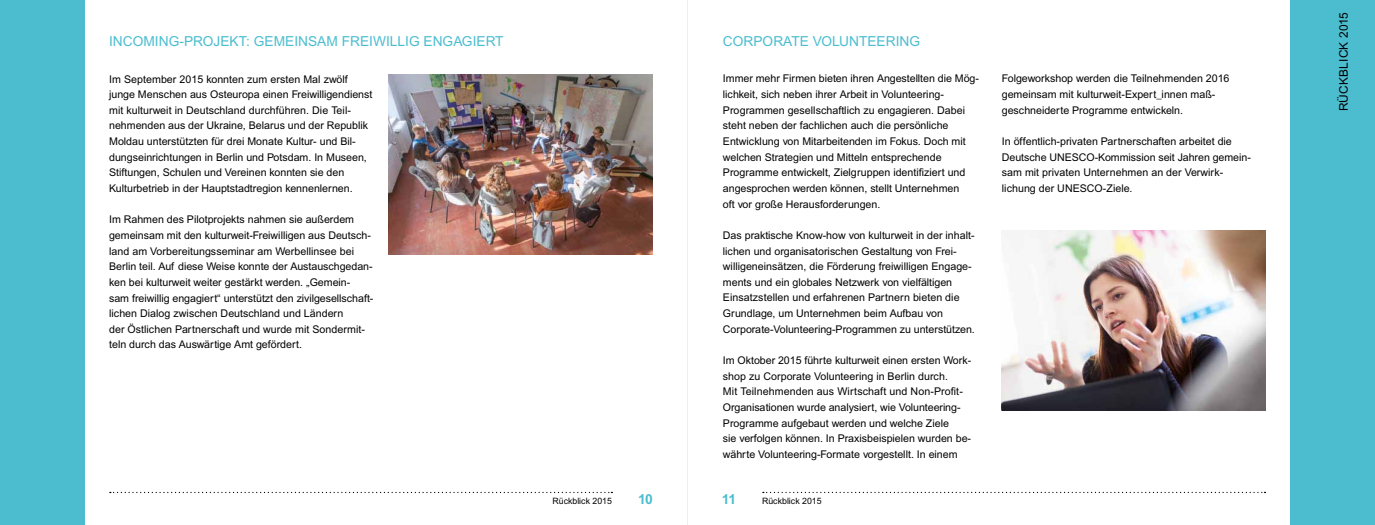
<style>
.page{position:relative;width:1375px;height:525px;background:#fff}
.page>*{position:absolute;margin:0;border:0;box-sizing:border-box;transform-origin:0 0}
.t1{font:13.75px "Arial";color:#4bbdcf}
.t2{font:700 13.75px "Arial";color:#4bbdcf}
.t3{font:11.88px "Arial";letter-spacing:.01em;color:#000}
.t4{font:10.62px/15.6px "Arial";color:#000}
.t5{font:8.75px "Arial";color:#000}
</style>
<div class="page">
<svg style="left:110px;top:491px;width:502px;height:2px"></svg>
<svg style="left:763px;top:491px;width:502px;height:2px"></svg>
<div style="left:0;top:0;width:85px;height:524px;background:#4bbdcf"></div>
<div style="left:1290px;top:0;width:84px;height:524px;background:#4bbdcf"></div>
<img style="left:388px;top:74px;width:265px;height:180px">
<img style="left:1002px;top:231px;width:263px;height:179px">
<p class="t1" style="left:109px;top:34px;width:15px">Incoming</p>
<p class="t1" style="left:179px;top:34px;width:24px">-Proje</p>
<p class="t1" style="left:230px;top:34px;width:45px">kt: Gemeinsam</p>
<p class="t1" style="left:342px;top:34px;width:9px">freiwi</p>
<p class="t1" style="left:390px;top:34px;width:44px">llig engagiert</p>
<p class="t4" style="left:109px;top:71px;width:265px">Im September 2015 konnten zum ersten Mal zwölf junge Menschen aus Osteuropa einen Freiwilligendienst mit kulturweit in Deutschland durchführen. Die Teil&shy;nehmenden aus der Ukraine, Belarus und der Republik Moldau unterstützten für drei Monate Kultur- und Bil&shy;dungseinrichtungen in Berlin und Potsdam. In Museen, Stiftungen, Schulen und Vereinen konnten sie den Kulturbetrieb in der Hauptstadtregion kennenlernen.</p>
<p class="t4" style="left:109px;top:211px;width:266px">Im Rahmen des Pilotprojekts nahmen sie außerdem gemeinsam mit den kulturweit-Freiwilligen aus Deutsch&shy;land am Vorbereitungsseminar am Werbellinsee bei Berlin teil. Auf diese Weise konnte der Austauschgedan&shy;ken bei kulturweit weiter gestärkt werden. „Gemein-<br>sam freiwillig engagiert“ unterstützt den zivilgesellschaft&shy;lichen Dialog zwischen Deutschland und Ländern<br>der Östlichen Partnerschaft und wurde mit Sondermit&shy;teln durch das Auswärtige Amt gefördert.</p>
<p class="t1" style="left:723px;top:34px;width:21px">Corporate</p>
<p class="t1" style="left:813px;top:34px;width:37px">Vo lunteering</p>
<p class="t4" style="left:723px;top:71px;width:258px">Immer mehr Firmen bieten ihren Angestellten die Mög&shy;lichkeit, sich neben ihrer Arbeit in Volunteering-Programmen gesellschaftlich zu engagieren. Dabei steht neben der fachlichen auch die persönliche Entwicklung von Mitarbeitenden im Fokus. Doch mit welchen Strategien und Mitteln entsprechende Programme entwickelt, Zielgruppen identifiziert und angesprochen werden können, stellt Unternehmen<br>oft vor große Herausforderungen.</p>
<p class="t4" style="left:723px;top:227px;width:253px">Das praktische Know-how von kulturweit in der inhalt&shy;lichen und organisatorischen Gestaltung von Frei&shy;willigeneinsätzen, die Förderung freiwilligen Engage&shy;ments und ein globales Netzwerk von vielfältigen Einsatzstellen und erfahrenen Partnern bieten die Grundlage, um Unternehmen beim Aufbau von Corporate-Volunteering-Programmen zu unterstützen.</p>
<p class="t4" style="left:723px;top:352px;width:250px">Im Oktober 2015 führte kulturweit einen ersten Work&shy;shop zu Corporate Volunteering in Berlin durch.<br>Mit Teilnehmenden aus Wirtschaft und Non-Profit-Organisationen wurde analysiert, wie Volunteering-Programme aufgebaut werden und welche Ziele<br>sie verfolgen können. In Praxisbeispielen wurden be&shy;währte Volunteering-Formate vorgestellt. In einem</p>
<p class="t5" style="left:553px;top:496px;width:61px">Rückblick 2015</p>
<p class="t2" style="left:638px;top:490px;width:16px">10</p>
<p class="t2" style="left:722px;top:490px;width:16px">11</p>
<p class="t5" style="left:762px;top:495px;width:61px">Rückblick 2015</p>
<p class="t4" style="left:1002px;top:71px;width:229px">Folgeworkshop werden die Teilnehmenden 2016 gemeinsam mit kulturweit-Expert_innen maß&shy;geschneiderte Programme entwickeln.</p>
<p class="t4" style="left:1002px;top:133px;width:250px">In öffentlich-privaten Partnerschaften arbeitet die Deutsche UNESCO-Kommission seit Jahren gemein&shy;sam mit privaten Unternehmen an der Verwirk&shy;lichung der UNESCO-Ziele.</p>
<p class="t3" style="left:1337px;top:111px;width:100px;rotate:-90deg">Rückblick 2015</p>
</div>
